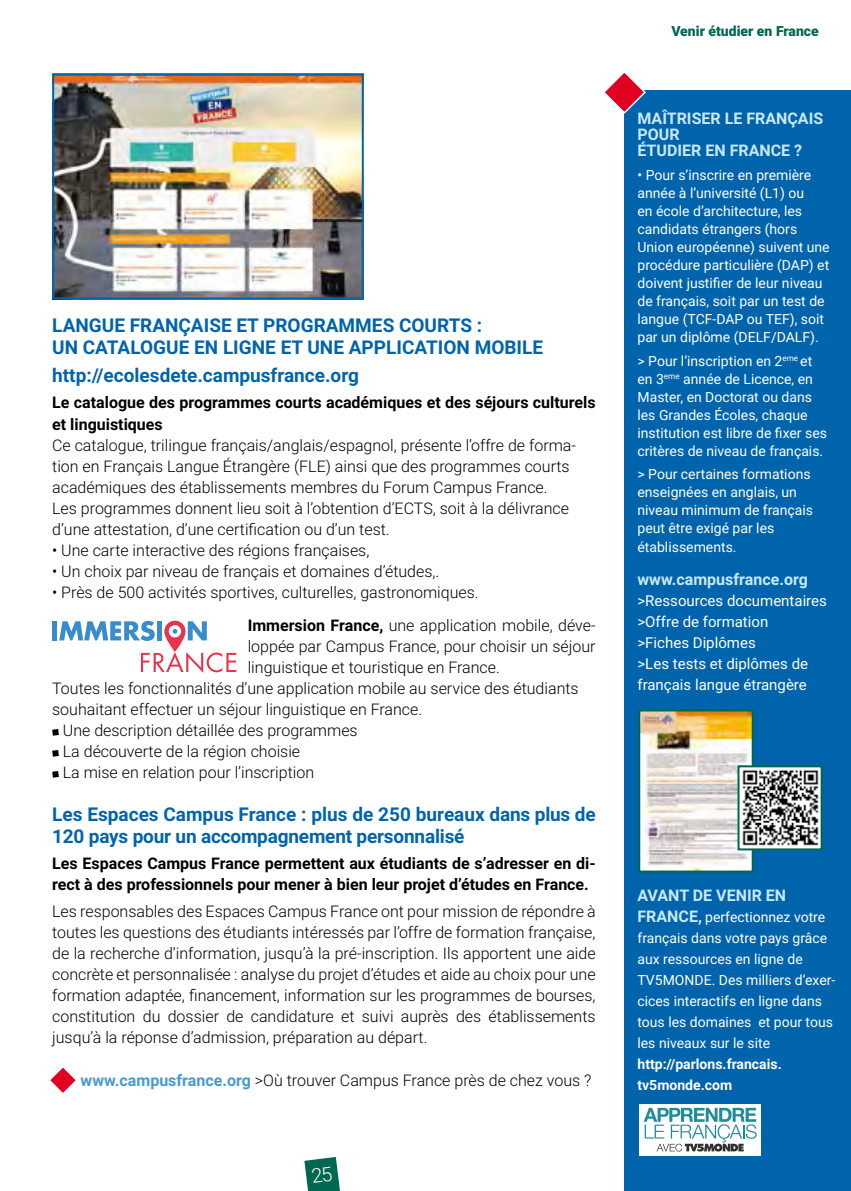
<style>
.page{position:relative;width:851px;height:1191px;background:#fff}
.page>*{position:absolute;margin:0;border:0;box-sizing:border-box;transform-origin:0 0}
.t1{font:700 19px/22px "Roboto";color:#0064ad}
.t2{font:300 16px/21px "Roboto";color:#000}
.t3{font:700 16px/22px "Roboto";color:#000}
.t4{font:700 16px/16px "Roboto";color:#c9e9f8}
.t5{font:15px/21px "Roboto";color:#fff}
.t6{font:14px/18px "Roboto";color:#fff}
.t7{font:700 14px/21px "Roboto";color:#fff}
.t8{font:900 14px "Roboto";color:#006750}
.s1{font-weight:700}
.s2{font-weight:700;color:#479ad0}
.s3{font-weight:700;font-size:16px;color:#c9e9f8}
</style>
<div class="page">
<div style="left:624px;top:91px;width:226px;height:1100px;background:#0064ad"></div>
<img style="left:55px;top:77px;width:306px;height:219px">
<div style="left:52px;top:74px;width:312px;height:225px;border:2px solid #0064ad"></div>
<div style="left:52px;top:621px;width:5px;height:19px;background:#398ccb"></div>
<svg style="left:59px;top:620px;width:177px;height:53px"></svg>
<svg style="left:52px;top:729px;width:7px;height:6px"></svg>
<svg style="left:52px;top:750px;width:7px;height:6px"></svg>
<svg style="left:52px;top:771px;width:7px;height:6px"></svg>
<svg style="left:605px;top:73px;width:42px;height:41px"></svg>
<img style="left:641px;top:712px;width:109px;height:157px">
<div style="left:638px;top:709px;width:115px;height:163px;border:2px solid #006750"></div>
<svg style="left:50px;top:1067px;width:26px;height:25px"></svg>
<img style="left:740px;top:768px;width:79px;height:79px">
<div style="left:737px;top:765px;width:85px;height:85px;border:2px solid #006750"></div>
<div style="left:639px;top:1104px;width:121px;height:52px;background:#fff"></div>
<svg style="left:643px;top:1107px;width:113px;height:44px"></svg>
<svg style="left:304px;top:1157px;width:36px;height:34px"></svg>
<p class="t1" style="left:52px;top:313px;width:492px">LANGUE FRANÇAISE ET PROGRAMMES COURTS :<br>UN CATALOGUE EN LIGNE ET UNE APPLICATION MOBILE</p>
<p class="t1" style="left:52px;top:363px;width:308px">http://ecolesdete.campusfrance.org</p>
<p class="t3" style="left:52px;top:391px;width:545px">Le catalogue des programmes courts académiques et des séjours culturels et linguistiques</p>
<p class="t2" style="left:52px;top:434px;width:525px">Ce catalogue, trilingue français/anglais/espagnol, présente l’offre de forma&shy;tion en Français Langue Étrangère (FLE) ainsi que des programmes courts académiques des établissements membres du Forum Campus France.<br>Les programmes donnent lieu soit à l’obtention d’ECTS, soit à la délivrance d’une attestation, d’une certification ou d’un test.</p>
<p class="t2" style="left:52px;top:539px;width:319px">• Une carte interactive des régions françaises,</p>
<p class="t2" style="left:52px;top:560px;width:388px">• Un choix par niveau de français et domaines d’études,.</p>
<p class="t2" style="left:248px;top:576px;width:349px;line-height:32.4px;text-indent:-195px">• Près de 500 activités sportives, culturelles, gastronomiques.<br><span class="s1">Immersion France,</span> une application mobile, déve-</p>
<p class="t2" style="left:248px;top:635px;width:349px">loppée par Campus France, pour choisir un séjour</p>
<p class="t2" style="left:248px;top:656px;width:254px">linguistique et touristique en France.</p>
<p class="t2" style="left:52px;top:677px;width:528px">Toutes les fonctionnalités d’une application mobile au service des étudiants</p>
<p class="t2" style="left:52px;top:698px;width:371px">souhaitant effectuer un séjour linguistique en France.</p>
<p class="t2" style="left:63px;top:719px;width:296px">Une description détaillée des programmes</p>
<p class="t2" style="left:63px;top:740px;width:239px">La découverte de la région choisie</p>
<p class="t2" style="left:63px;top:761px;width:253px">La mise en relation pour l’inscription</p>
<p class="t1" style="left:52px;top:802px;width:545px">Les Espaces Campus France : plus de 250 bureaux dans plus de<br>120 pays pour un accompagnement personnalisé</p>
<p class="t3" style="left:52px;top:852px;width:545px;line-height:21px">Les Espaces Campus France permettent aux étudiants de s’adresser en di&shy;rect à des professionnels pour mener à bien leur projet d’études en France.</p>
<p class="t2" style="left:52px;top:900px;width:545px;text-align:justify">Les responsables des Espaces Campus France ont pour mission de répondre à toutes les questions des étudiants intéressés par l’offre de formation française, de la recherche d’information, jusqu’à la pré-inscription. Ils apportent une aide concrète et personnalisée : analyse du projet d’études et aide au choix pour une formation adaptée, financement, information sur les programmes de bourses, constitution du dossier de candidature et suivi auprès des établissements jusqu’à la réponse d’admission, préparation au départ.</p>
<p class="t2" style="left:81px;top:1069px;width:512px"><span class="s2">www.campusfrance.org</span> &gt;Où trouver Campus France près de chez vous ?</p>
<p class="t8" style="left:671px;top:21px;width:149px">Venir étudier en France</p>
<p class="t4" style="left:637px;top:110px;width:187px">MAÎTRISER LE FRANÇAIS<br>POUR<br>ÉTUDIER EN FRANCE ?</p>
<p class="t6" style="left:637px;top:165px;width:194px">• Pour s’inscrire en première année à l’université (L1) ou<br>en école d’architecture, les candidats étrangers (hors<br>Union européenne) suivent une procédure particulière (DAP) et doivent justifier de leur niveau de français, soit par un test de langue (TCF-DAP ou TEF), soit par un diplôme (DELF/DALF).</p>
<p class="t6" style="left:637px;top:351px;width:191px">&gt; Pour l’inscription en 2<sup>eme</sup> et en 3<sup>eme</sup> année de Licence, en<br>Master, en Doctorat ou dans les Grandes Écoles, chaque institution est libre de fixer ses critères de niveau de français.</p>
<p class="t6" style="left:637px;top:465px;width:177px">&gt; Pour certaines formations enseignées en anglais, un niveau minimum de français peut être exigé par les établissements.</p>
<p class="t4" style="left:637px;top:570px;width:172px">www.campusfrance.org</p>
<p class="t5" style="left:637px;top:589px;width:191px">&gt;Ressources documentaires &gt;Offre de formation<br>&gt;Fiches Diplômes<br>&gt;Les tests et diplômes de français langue étrangère</p>
<p class="t4" style="left:637px;top:886px;width:150px">AVANT DE VENIR EN</p>
<p class="t6" style="left:637px;top:906px;width:199px;line-height:21px"><span class="s3">FRANCE,</span> perfectionnez votre français dans votre pays grâce aux ressources en ligne de<br>TV5MONDE. Des milliers d’exer&shy;cices interactifs en ligne dans tous les domaines et pour tous les niveaux sur le site</p>
<p class="t7" style="left:637px;top:1053px;width:146px">http://parlons.francais. tv5monde.com</p>
</div>
